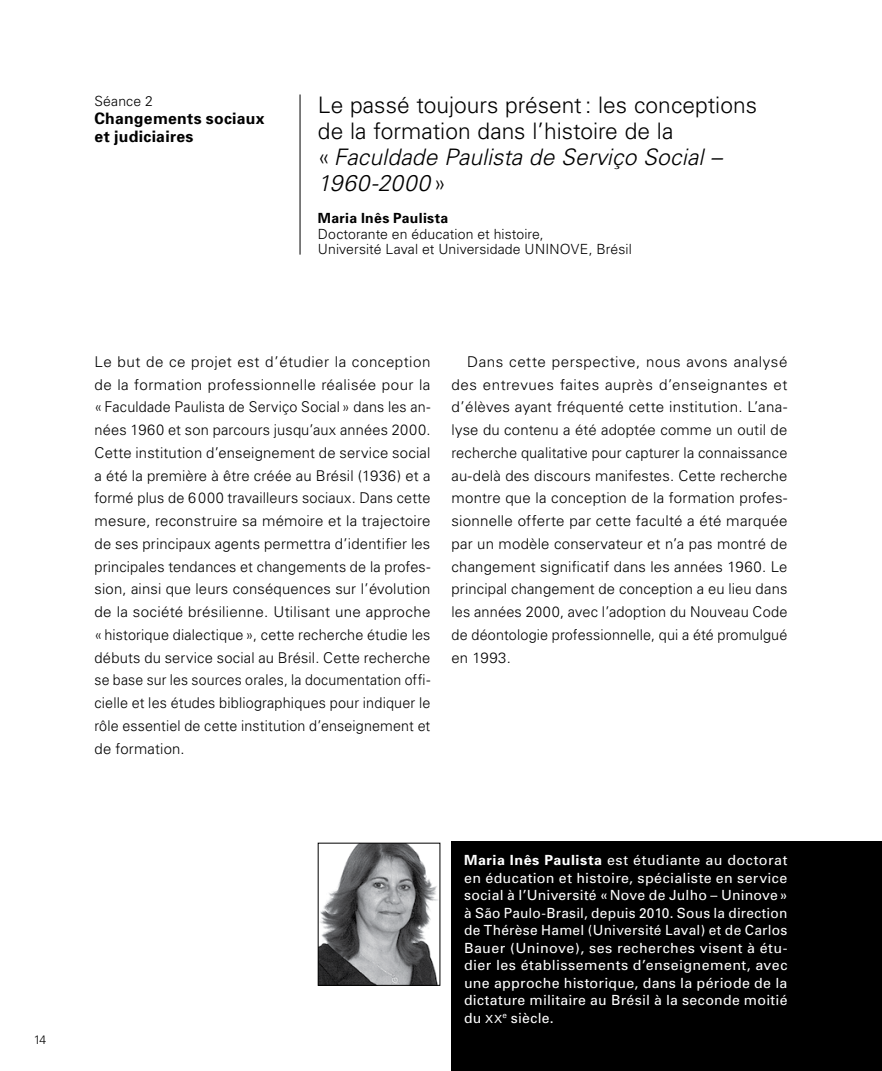
<style>
.page{position:relative;width:882px;height:1071px;background:#fff}
.page>*{position:absolute;margin:0;border:0;box-sizing:border-box;transform-origin:0 0}
._03_Titre_résumé{font:300 22.75px/26.2px "Univers";color:#000}
._02_Titre_séance{font:700 15.75px/17.5px "Univers";letter-spacing:.02em;color:#000}
._03_texte_résumé_san{font:300 14.88px/22.8px "Univers";letter-spacing:.01em;color:#000;text-align:justify}
._03_texte_résumé{font:300 14.88px/22.8px "Univers";letter-spacing:.01em;color:#000;text-align:justify}
._03_texte_bio{font:14px/17.5px "Univers";letter-spacing:.02em;color:#fff;text-align:justify}
._03_Titre_résumé-2{font:300 14px/15.8px "Univers";letter-spacing:.01em;color:#000}
._03_Séance_Résumés{font:300 14px "Univers";letter-spacing:.015em;color:#000}
.t1{font:300 12.25px "Univers";color:#000}
.s1{font-style:italic}
.s2{font-weight:700}
.s3{font-family:"Univers SC800";font-size:11.2px}
</style>
<div class="page">
<hr style="left:300px;top:94px;width:1px;height:161px;background:#000">
<div style="left:452px;top:842px;width:430px;height:229px;background:#000"></div>
<img style="left:320px;top:845px;width:118px;height:139px">
<div style="left:318px;top:843px;width:122px;height:143px;border:1px solid #000"></div>
<p class="t1" style="left:33px;top:1033px;width:15px">14</p>
<p class="_03_Séance_Résumés" style="left:94px;top:92px;width:60px">Séance 2</p>
<p class="_02_Titre_séance" style="left:94px;top:110px;width:172px">Changements sociaux et judiciaires</p>
<p class="_03_Titre_résumé" style="left:318px;top:91px;width:441px">Le passé toujours présent: les conceptions de la formation dans l’histoire de la<br>« <span class="s1">Faculdade Paulista de Serviço Social – 1960-2000</span>»</p>
<p class="_03_Titre_résumé-2" style="left:318px;top:210px;width:315px"><span class="s2">Maria Inês Paulista<br></span>Doctorante en éducation et histoire,<br>Université Laval et Universidade UNINOVE, Brésil</p>
<p class="_03_texte_résumé_san" style="left:94px;top:350px;width:338px">Le but de ce projet est d’étudier la conception de la formation professionnelle réalisée pour la «Faculdade Paulista de Serviço Social» dans les an&shy;nées 1960 et son parcours jusqu’aux années 2000.<br>Cette institution d’enseignement de service social a été la première à être créée au Brésil (1936) et a formé plus de 6000 travailleurs sociaux. Dans cette mesure, reconstruire sa mémoire et la trajectoire de ses principaux agents permettra d’identifier les principales tendances et changements de la profes&shy;sion, ainsi que leurs conséquences sur l’évolution de la société brésilienne. Utilisant une approche «historique dialectique», cette recherche étudie les débuts du service social au Brésil. Cette recherche se base sur les sources orales, la documentation offi&shy;cielle et les études bibliographiques pour indiquer le rôle essentiel de cette institution d’enseignement et de formation.</p>
<p class="_03_texte_résumé" style="left:452px;top:350px;width:338px;text-indent:16px">Dans cette perspective, nous avons analysé des entrevues faites auprès d’enseignantes et d’élèves ayant fréquenté cette institution. L’ana&shy;lyse du contenu a été adoptée comme un outil de recherche qualitative pour capturer la connaissance au-delà des discours manifestes. Cette recherche montre que la conception de la formation profes&shy;sionnelle offerte par cette faculté a été marquée par un modèle conservateur et n’a pas montré de changement significatif dans les années 1960. Le principal changement de conception a eu lieu dans les années 2000, avec l’adoption du Nouveau Code de déontologie professionnelle, qui a été promulgué en 1993.</p>
<p class="_03_texte_bio" style="left:464px;top:852px;width:325px"><span class="s2">Maria Inês Paulista</span> est étudiante au doctorat en éducation et histoire, spécialiste en service social à l’Université «Nove de Julho – Uninove» à São Paulo-Brasil, depuis 2010. Sous la direction de Thérèse Hamel (Université Laval) et de Carlos Bauer (Uninove), ses recherches visent à étu&shy;dier les établissements d’enseignement, avec une approche historique, dans la période de la dictature militaire au Brésil à la seconde moitié du <span class="s3">xx</span><sup>e</sup> siècle.</p>
</div>
